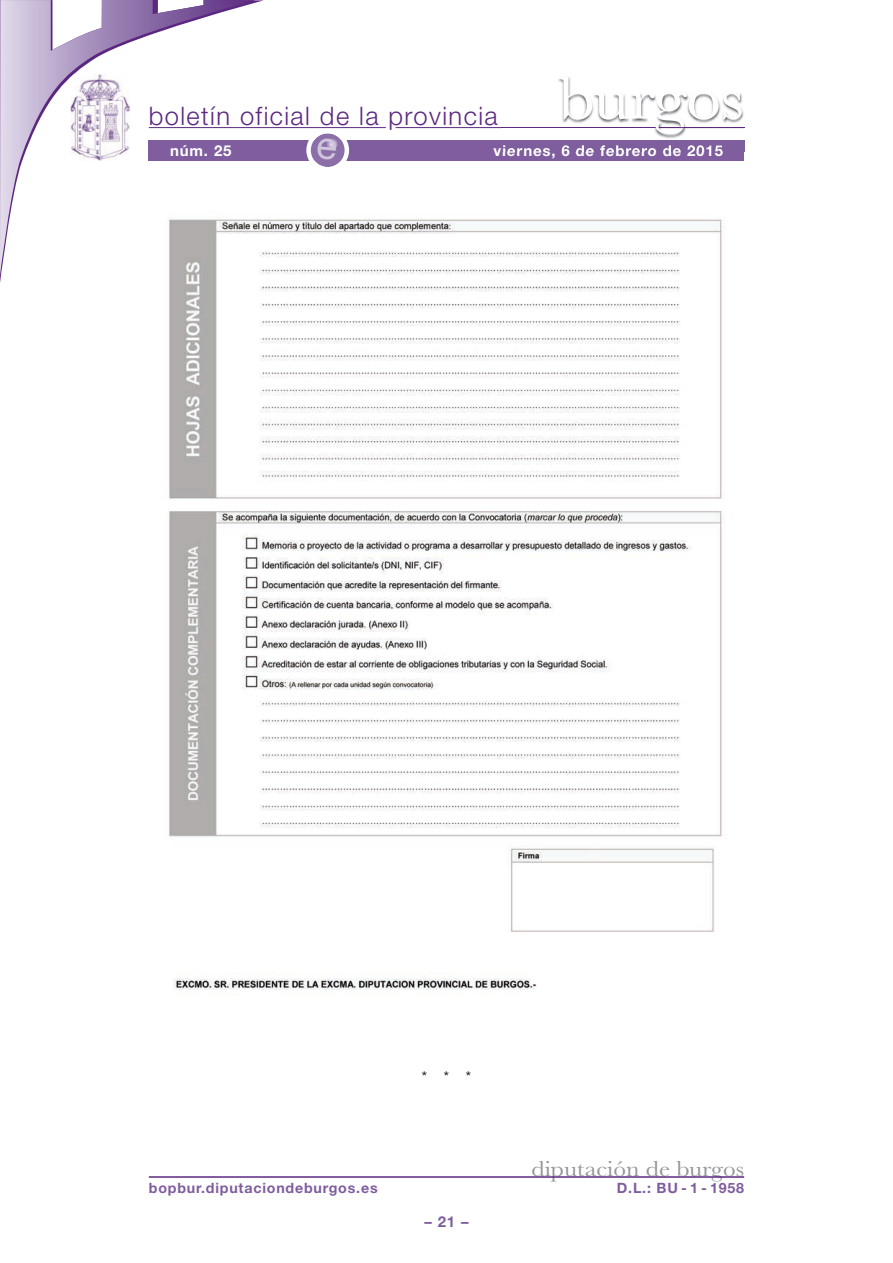
<style>
.page{position:relative;width:893px;height:1263px;background:#fff}
.page>*{position:absolute;margin:0;border:0;box-sizing:border-box;transform-origin:0 0}
.t1{font:63px "Baskerville";letter-spacing:-.01em;color:#fff;scale:1.12 1}
.t2{font:300 25.5px "Helvetica Neue";letter-spacing:.055em;color:#5c2781}
.t3{font:22.5px "Baskerville";color:#939598;scale:1.12 1}
.t4{font:700 15px "Helvetica Neue";letter-spacing:.055em;color:#fff}
.t5{font:700 15px "Helvetica Neue";color:#7f5d9e}
.t6{font:15px "Helvetica Neue";color:#231f20}
.t7{font:700 14.25px "Helvetica Neue";letter-spacing:.055em;color:#7f5d9e}
</style>
<div class="page">
<hr style="left:396px;top:127px;width:348px;height:1px;background:#5c2781">
<hr style="left:149px;top:127px;width:237px;height:1px;background:#5c2781">
<svg style="left:0;top:0;width:255px;height:275px"></svg>
<div style="left:149px;top:140px;width:595px;height:20px;background:#7f5d9e"></div>
<hr style="left:149px;top:1176px;width:595px;height:2px;background:#5c2781">
<img style="left:558px;top:76px;width:187px;height:75px">
<img style="left:558px;top:127px;width:101px;height:1px">
<img style="left:558px;top:140px;width:186px;height:11px">
<img style="left:503px;top:145px;width:63px;height:6px">
<hr style="left:659px;top:127px;width:85px;height:1px;background:#5c2781">
<img style="left:71px;top:74px;width:59px;height:87px">
<img style="left:151px;top:213px;width:573px;height:777px">
<svg style="left:306px;top:133px;width:43px;height:34px"></svg>
<h2 class="t2" style="left:149px;top:100px;width:350px">boletín oficial de la provincia</h2>
<h1 class="t1" style="left:558px;top:60px;width:168px">burgos</h1>
<p class="t4" style="left:170px;top:141px;width:63px">núm. 25</p>
<p class="t4" style="left:494px;top:141px;width:231px">viernes, 6 de febrero de 2015</p>
<p class="t6" style="left:422px;top:1068px;width:51px">* * *</p>
<h3 class="t3" style="left:531px;top:1155px;width:191px">diputación de burgos</h3>
<p class="t7" style="left:149px;top:1179px;width:230px">bopbur.diputaciondeburgos.es</p>
<p class="t7" style="left:617px;top:1179px;width:129px">D.L.: BU - 1 - 1958</p>
<p class="t5" style="left:424px;top:1212px;width:46px">–21–</p>
</div>
